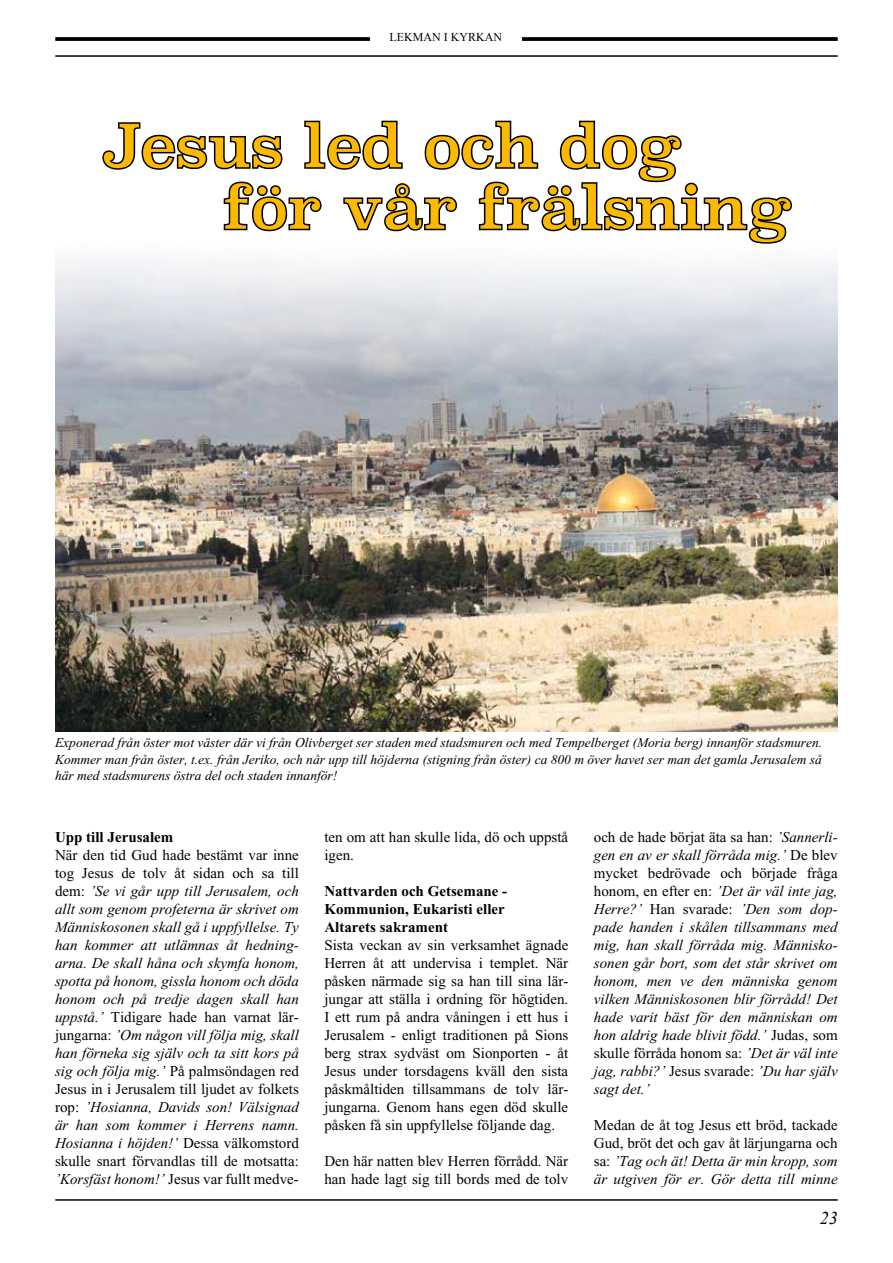
<style>
.page{position:relative;width:893px;height:1263px;background:#fff}
.page>*{position:absolute;margin:0;border:0;box-sizing:border-box;transform-origin:0 0}
.t1{font:58.5px/61.5px "Superclarendon";color:#fbba00}
.t2{font:italic 18px "Times New Roman";color:#000}
.t3{font:italic 15px/18px "Times New Roman";color:#000;text-align:justify}
.t4{font:15px/18px "Times New Roman";color:#000}
.t5{font:700 15px/18px "Times New Roman";color:#000}
.t6{font:italic 13.5px/16.5px "Times New Roman";color:#000;text-align:justify}
.t7{font:12px "Times New Roman";color:#000}
.s1{font-style:normal}
.s2{font-style:italic}
</style>
<div class="page">
<hr style="left:55px;top:1199px;width:783px;height:2px;background:#000">
<hr style="left:55px;top:55px;width:783px;height:2px;background:#000">
<svg style="left:55px;top:37px;width:783px;height:4px;background:#0f0f0f"></svg>
<div style="left:370px;top:34px;width:151px;height:10px;background:#fff"></div>
<svg style="left:102px;top:120px;width:690px;height:90px"></svg>
<img style="left:55px;top:210px;width:782px;height:521px">
<p class="t7" style="left:390px;top:29px;width:114px">LEKMAN I KYRKAN</p>
<h1 class="t1" style="left:223px;top:120px;width:571px;text-indent:-121px">Jesus led och dog för vår frälsning</h1>
<p class="t6" style="left:55px;top:735px;width:769px">Exponerad från öster mot väster där vi från Olivberget ser staden med stadsmuren och med Tempelberget (Moria berg) innanför stadsmuren.<br>Kommer man från öster, t.ex. från Jeriko, och når upp till höjderna (stigning från öster) ca 800 m över havet ser man det gamla Jerusalem så här med stadsmurens östra del och staden innanför!</p>
<p class="t5" style="left:55px;top:828px;width:120px">Upp till Jerusalem</p>
<p class="t3" style="left:55px;top:846px;width:245px"><span class="s1">När den tid Gud hade bestämt var inne tog Jesus de tolv åt sidan och sa till dem:</span> ’Se vi går upp till Jerusalem, och allt som genom profeterna är skrivet om Människosonen skall gå i uppfyllelse. Ty han kommer att utlämnas åt hedning&shy;arna. De skall håna och skymfa honom, spotta på honom, gissla honom och döda honom och på tredje dagen skall han uppstå.’ <span class="s1">Tidigare hade han varnat lär&shy;jungarna:</span> ’Om någon vill följa mig, skall han förneka sig själv och ta sitt kors på sig och följa mig.’ <span class="s1">På palmsöndagen red Jesus in i Jerusalem till ljudet av folkets rop:</span> ’Hosianna, Davids son! Välsignad är han som kommer i Herrens namn.<br>Hosianna i höjden!’ <span class="s1">Dessa välkomstord skulle snart förvandlas till de motsatta: </span>’Korsfäst honom!’ <span class="s1">Jesus var fullt medve-</span></p>
<p class="t4" style="left:324px;top:828px;width:245px">ten om att han skulle lida, dö och uppstå igen.</p>
<p class="t5" style="left:324px;top:882px;width:184px">Nattvarden och Getsemane -<br>Kommunion, Eukaristi eller<br>Altarets sakrament</p>
<p class="t4" style="left:324px;top:936px;width:245px;text-align:justify">Sista veckan av sin verksamhet ägnade Herren åt att undervisa i templet. När påsken närmade sig sa han till sina lär&shy;jungar att ställa i ordning för högtiden.<br>I ett rum på andra våningen i ett hus i Jerusalem - enligt traditionen på Sions berg strax sydväst om Sionporten - åt Jesus under torsdagens kväll den sista påskmåltiden tillsammans de tolv lär&shy;jungarna. Genom hans egen död skulle påsken få sin uppfyllelse följande dag.</p>
<p class="t4" style="left:324px;top:1152px;width:245px">Den här natten blev Herren förrådd. När han hade lagt sig till bords med de tolv</p>
<p class="t3" style="left:594px;top:828px;width:245px"><span class="s1">och de hade börjat äta sa han:</span> ’Sannerli&shy;gen en av er skall förråda mig.’ <span class="s1">De blev mycket bedrövade och började fråga honom, en efter en:</span> ’Det är väl inte jag, Herre?’ <span class="s1">Han svarade:</span> ’Den som dop&shy;pade handen i skålen tillsammans med mig, han skall förråda mig. Människo&shy;sonen går bort, som det står skrivet om honom, men ve den människa genom vilken Människosonen blir förrådd! Det hade varit bäst för den människan om hon aldrig hade blivit född.’ <span class="s1">Judas, som skulle förråda honom sa:</span> ’Det är väl inte jag, rabbi?’ <span class="s1">Jesus svarade:</span> ’Du har själv sagt det.’</p>
<p class="t4" style="left:594px;top:1116px;width:245px;text-align:justify">Medan de åt tog Jesus ett bröd, tackade Gud, bröt det och gav åt lärjungarna och sa: <span class="s2">’Tag och ät! Detta är min kropp, som är utgiven för er. Gör detta till minne</span></p>
<p class="t2" style="left:820px;top:1206px;width:19px">23</p>
</div>
